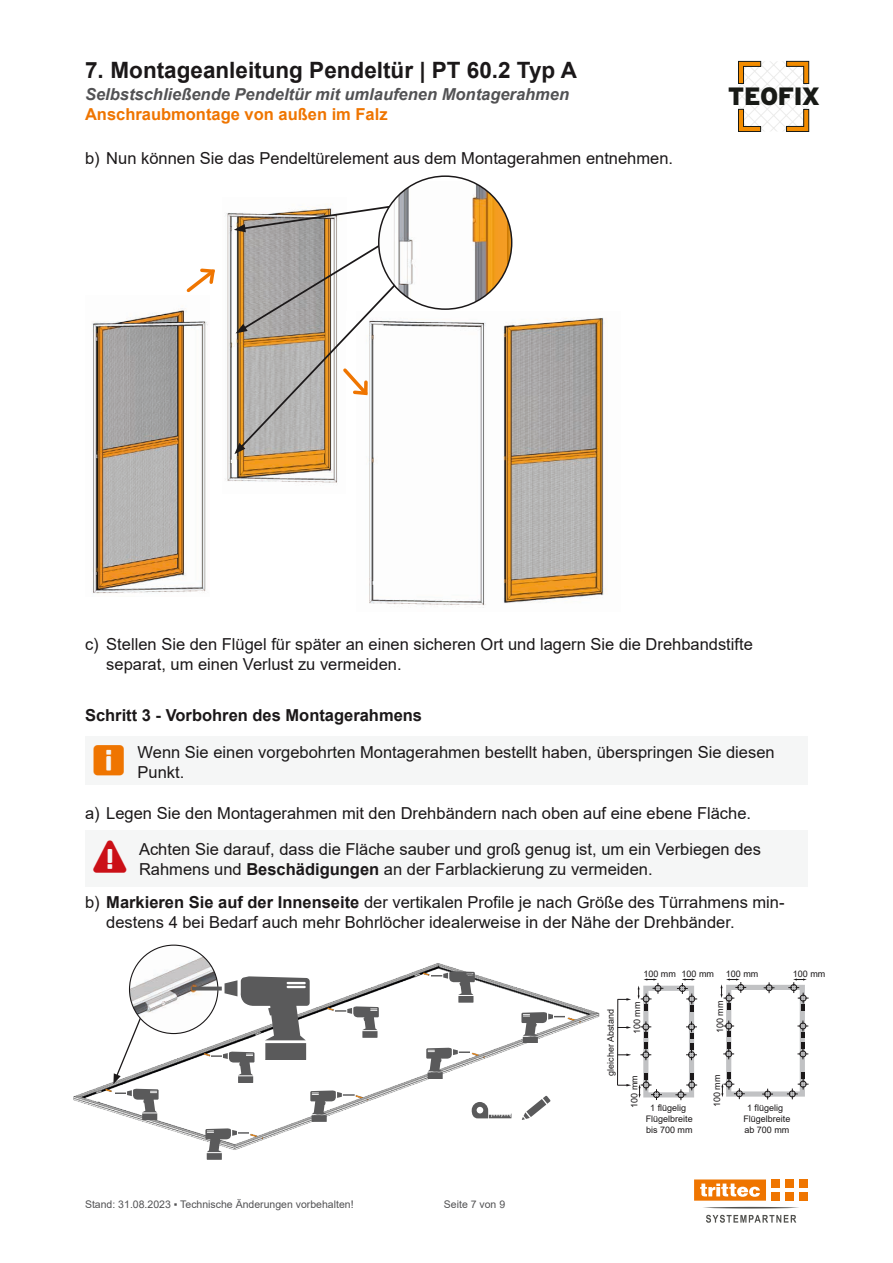
<style>
.page{position:relative;width:893px;height:1263px;background:#fff}
.page>*{position:absolute;margin:0;border:0;box-sizing:border-box;transform-origin:0 0}
.t1{font:900 25.05px "Interstate";letter-spacing:-.02em;color:#181a16}
.t2{font:700 22.5px "Arial";color:#1b1819}
.t3{font:16.5px/19.8px "Arial";color:#1b1819}
.t4{font:italic 700 16.5px "Arial";color:#525254}
.t5{font:700 16.5px "Arial";color:#1b1819}
.t6{font:700 16.5px "Arial";color:#ef7500}
.t7{font:10.5px "Arial";color:#525254}
.t8{font:9px/10.8px "Arial";color:#1b1819}
.s1{font-weight:700}
</style>
<div class="page">
<div style="left:85px;top:736px;width:723px;height:49px;background:#f5f6f6"></div>
<div style="left:85px;top:831px;width:723px;height:56px;background:#f5f6f6"></div>
<img style="left:92px;top:308px;width:116px;height:286px">
<img style="left:225px;top:213px;width:113px;height:270px">
<img style="left:368px;top:317px;width:238px;height:291px">
<svg style="left:186px;top:268px;width:29px;height:25px"></svg>
<svg style="left:234px;top:204px;width:185px;height:250px"></svg>
<img style="left:379px;top:181px;width:133px;height:126px">
<img style="left:73px;top:946px;width:527px;height:199px">
<img style="left:129px;top:945px;width:89px;height:88px;border-radius:44px">
<svg style="left:113px;top:1013px;width:46px;height:106px"></svg>
<svg style="left:205px;top:1128px;width:44px;height:31px"></svg>
<svg style="left:310px;top:1090px;width:45px;height:32px"></svg>
<svg style="left:431px;top:971px;width:44px;height:31px"></svg>
<svg style="left:521px;top:1012px;width:44px;height:31px"></svg>
<svg style="left:192px;top:976px;width:118px;height:106px"></svg>
<svg style="left:472px;top:1102px;width:39px;height:16px"></svg>
<svg style="left:522px;top:1096px;width:29px;height:24px"></svg>
<svg style="left:335px;top:1006px;width:44px;height:31px"></svg>
<svg style="left:426px;top:1048px;width:44px;height:30px"></svg>
<svg style="left:618px;top:1053px;width:13px;height:3px"></svg>
<svg style="left:617px;top:1084px;width:14px;height:2px"></svg>
<svg style="left:618px;top:1026px;width:13px;height:3px"></svg>
<svg style="left:617px;top:998px;width:14px;height:3px"></svg>
<hr style="left:617px;top:999px;width:1px;height:86px;background:#1b1819">
<svg style="left:638px;top:978px;width:59px;height:122px"></svg>
<svg style="left:720px;top:978px;width:89px;height:121px"></svg>
<svg style="left:738px;top:61px;width:71px;height:71px"></svg>
<div style="left:772px;top:1179px;width:8px;height:8px;background:#ef7500"></div>
<div style="left:772px;top:1192px;width:8px;height:9px;background:#ef7500"></div>
<svg style="left:694px;top:1179px;width:72px;height:22px"></svg>
<div style="left:786px;top:1179px;width:8px;height:8px;background:#ef7500"></div>
<div style="left:786px;top:1192px;width:8px;height:9px;background:#ef7500"></div>
<div style="left:800px;top:1179px;width:8px;height:8px;background:#ef7500"></div>
<div style="left:800px;top:1192px;width:8px;height:9px;background:#ef7500"></div>
<svg style="left:703px;top:1207px;width:96px;height:1px"></svg>
<svg style="left:706px;top:1215px;width:90px;height:8px"></svg>
<h2 class="t2" style="left:85px;top:54px;width:493px">7. Montageanleitung Pendeltür | PT 60.2 Typ A</h2>
<p class="t4" style="left:85px;top:84px;width:486px">Selbstschließende Pendeltür mit umlaufenen Montagerahmen</p>
<p class="t6" style="left:85px;top:103px;width:304px">Anschraubmontage von außen im Falz</p>
<p class="t3" style="left:85px;top:148px;width:590px">b) Nun können Sie das Pendeltürelement aus dem Montagerahmen entnehmen.</p>
<h1 class="t1" style="left:728px;top:82px;width:94px">TEOFIX</h1>
<p class="t3" style="left:106px;top:634px;width:648px;text-indent:-21px">c) Stellen Sie den Flügel für später an einen sicheren Ort und lagern Sie die Drehbandstifte separat, um einen Verlust zu vermeiden.</p>
<p class="t5" style="left:85px;top:703px;width:339px">Schritt 3 - Vorbohren des Montagerahmens</p>
<p class="t3" style="left:138px;top:742px;width:639px">Wenn Sie einen vorgebohrten Montagerahmen bestellt haben, überspringen Sie diesen<br>Punkt.</p>
<p class="t3" style="left:85px;top:803px;width:668px">a) Legen Sie den Montagerahmen mit den Drehbändern nach oben auf eine ebene Fläche.</p>
<p class="t3" style="left:139px;top:839px;width:623px">Achten Sie darauf, dass die Fläche sauber und groß genug ist, um ein Verbiegen des<br>Rahmens und <span class="s1">Beschädigungen</span> an der Farblackierung zu vermeiden.</p>
<p class="t3" style="left:106px;top:892px;width:680px;text-indent:-21px">b) <span class="s1">Markieren Sie auf der Innenseite</span> der vertikalen Profile je nach Größe des Türrahmens min&shy;destens 4 bei Bedarf auch mehr Bohrlöcher idealerweise in der Nähe der Drehbänder.</p>
<p class="t7" style="left:85px;top:1197px;width:270px">Stand: 31.08.2023 ▪ Technische Änderungen vorbehalten!</p>
<p class="t7" style="left:444px;top:1197px;width:63px">Seite 7 von 9</p>
<p class="t8" style="left:605px;top:1076px;width:68px;rotate:-90deg">gleicher Abstand</p>
<p class="t8" style="left:643px;top:968px;width:72px">100 mm 100 mm</p>
<p class="t8" style="left:726px;top:968px;width:34px">100 mm</p>
<p class="t8" style="left:793px;top:968px;width:34px">100 mm</p>
<p class="t8" style="left:632px;top:1034px;width:34px;rotate:-90deg">100 mm</p>
<p class="t8" style="left:714px;top:1033px;width:34px;rotate:-90deg">100 mm</p>
<p class="t8" style="left:629px;top:1108px;width:34px;rotate:-90deg">100 mm</p>
<p class="t8" style="left:650px;top:1102px;width:38px">1 flügelig</p>
<p class="t8" style="left:712px;top:1107px;width:34px;rotate:-90deg">100 mm</p>
<p class="t8" style="left:747px;top:1103px;width:38px">1 flügelig</p>
<p class="t8" style="left:646px;top:1113px;width:49px">Flügelbreite bis 700 mm</p>
<p class="t8" style="left:743px;top:1113px;width:49px">Flügelbreite ab 700 mm</p>
</div>
